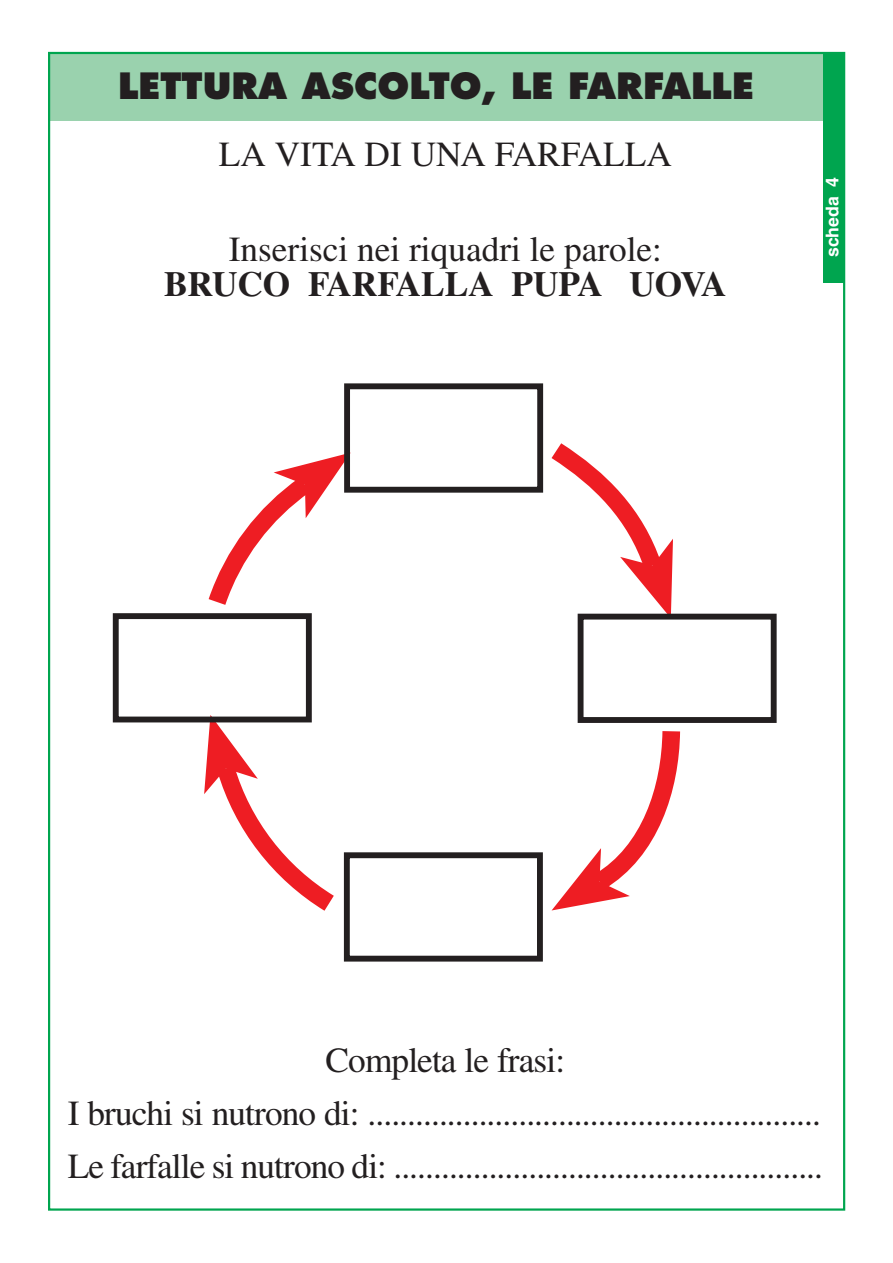
<style>
.page{position:relative;width:893px;height:1263px;background:#fff}
.page>*{position:absolute;margin:0;border:0;box-sizing:border-box;transform-origin:0 0}
.t1{font:35.25px/52.9px "Times";letter-spacing:-.025em;color:#231f20;text-align:center}
.t2{font:35.25px "Times";color:#231f20}
.t3{font:800 35.25px "Futura";color:#231f20}
.t4{font:700 35.25px "Times";color:#231f20}
.t5{font:700 17.7px "Helvetica";color:#fff}
</style>
<div class="page">
<div style="left:49px;top:53px;width:795px;height:68px;background:#9ad2ae"></div>
<div style="left:823px;top:53px;width:21px;height:230px;background:#00a54f"></div>
<svg style="left:208px;top:454px;width:136px;height:151px"></svg>
<svg style="left:204px;top:722px;width:140px;height:206px"></svg>
<svg style="left:552px;top:713px;width:129px;height:197px"></svg>
<svg style="left:543px;top:426px;width:132px;height:192px"></svg>
<div style="left:113px;top:613px;width:199px;height:109px;border:6px solid #231f20"></div>
<div style="left:578px;top:614px;width:198px;height:109px;border:6px solid #231f20"></div>
<div style="left:344px;top:383px;width:199px;height:110px;border:6px solid #231f20"></div>
<div style="left:344px;top:852px;width:199px;height:110px;border:6px solid #231f20"></div>
<p class="t3" style="left:118px;top:70px;width:637px">LETTURA ASCOLTO, LE FARFALLE</p>
<p class="t2" style="left:219px;top:141px;width:454px">LA VITA DI UNA FARFALLA</p>
<p class="t2" style="left:229px;top:236px;width:435px">Inserisci nei riquadri le parole:</p>
<p class="t4" style="left:164px;top:271px;width:564px">BRUCO FARFALLA PUPA UOVA</p>
<p class="t5" style="left:826px;top:257px;width:82px;rotate:-90deg">scheda 4</p>
<p class="t1" style="left:68px;top:1037px;width:757px">Completa le frasi:<br>I bruchi si nutrono di: .........................................................<br>Le farfalle si nutrono di: ......................................................</p>
</div>
